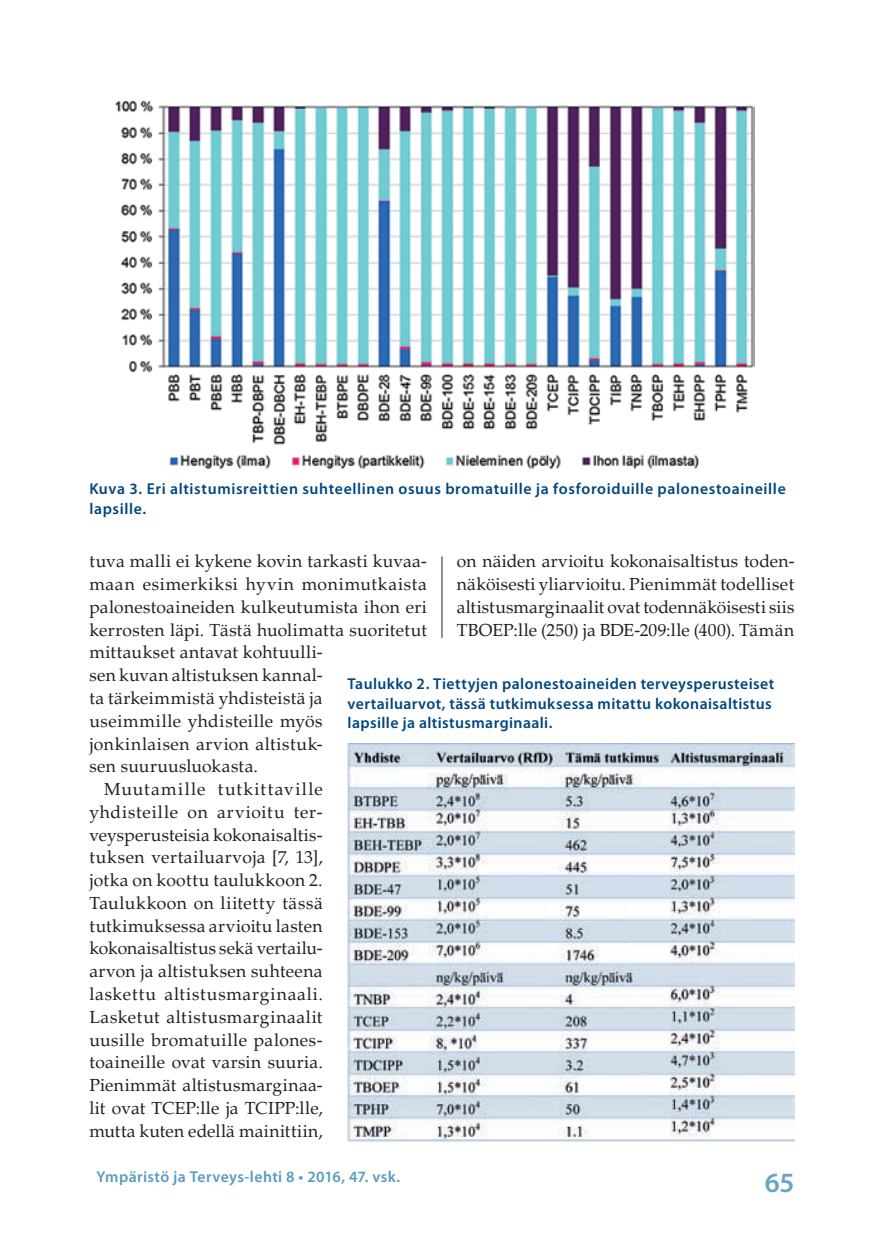
<style>
.page{position:relative;width:874px;height:1241px;background:#fff}
.page>*{position:absolute;margin:0;border:0;box-sizing:border-box;transform-origin:0 0}
.t1{font:600 28px "Myriad Pro";color:#67a5c5}
.t2{font:17.5px/22.8px "Palatino";letter-spacing:.02em;color:#231f20;text-align:justify}
.t3{font:17.5px "Palatino";letter-spacing:.04em;color:#231f20}
.t4{font:17.5px "Palatino";letter-spacing:.05em;color:#231f20}
.t5{font:17.5px "Palatino";color:#231f20}
.t6{font:17.5px "Palatino";letter-spacing:.07em;color:#231f20}
.t7{font:600 15.75px/19.2px "Myriad Pro";letter-spacing:.03em;color:#00477f}
.t8{font:600 15.75px "Myriad Pro";letter-spacing:.025em;color:#579cbe}
</style>
<div class="page">
<img style="left:115px;top:100px;width:639px;height:370px">
<img style="left:347px;top:743px;width:447px;height:398px">
<hr style="left:441px;top:556px;width:1px;height:81px;background:#231f20">
<p class="t7" style="left:89px;top:479px;width:697px">Kuva 3. Eri altistumisreittien suhteellinen osuus bromatuille ja fosforoiduille palonestoaineille lapsille.</p>
<p class="t2" style="left:456px;top:550px;width:339px">on näiden arvioitu kokonaisaltistus toden&shy;näköisesti yliarvioitu. Pienimmät todelliset altistusmarginaalit ovat todennäköisesti siis TBOEP:lle (250) ja BDE-209:lle (400). Tämän</p>
<p class="t2" style="left:89px;top:550px;width:339px">tuva malli ei kykene kovin tarkasti kuvaa-</p>
<p class="t3" style="left:89px;top:573px;width:339px">maan esimerkiksi hyvin monimutkaista</p>
<p class="t2" style="left:89px;top:595px;width:339px">palonestoaineiden kulkeutumista ihon eri</p>
<p class="t2" style="left:89px;top:618px;width:339px">kerrosten läpi. Tästä huolimatta suoritetut</p>
<p class="t2" style="left:89px;top:641px;width:235px">mittaukset antavat kohtuulli-</p>
<p class="t2" style="left:89px;top:664px;width:235px">sen kuvan altistuksen kannal-</p>
<p class="t2" style="left:89px;top:686px;width:235px">ta tärkeimmistä yhdisteistä ja</p>
<p class="t2" style="left:89px;top:709px;width:235px">useimmille yhdisteille myös</p>
<p class="t2" style="left:89px;top:732px;width:235px">jonkinlaisen arvion altistuk-</p>
<p class="t2" style="left:89px;top:755px;width:170px">sen suuruusluokasta.</p>
<p class="t6" style="left:104px;top:778px;width:220px">Muutamille tutkittaville</p>
<p class="t3" style="left:89px;top:801px;width:235px">yhdisteille on arvioitu ter-</p>
<p class="t2" style="left:89px;top:823px;width:235px">veysperusteisia kokonaisaltis-</p>
<p class="t2" style="left:89px;top:846px;width:235px">tuksen vertailuarvoja [7, 13],</p>
<p class="t2" style="left:89px;top:868px;width:235px">jotka on koottu taulukkoon 2.</p>
<p class="t2" style="left:89px;top:891px;width:235px">Taulukkoon on liitetty tässä</p>
<p class="t2" style="left:89px;top:914px;width:235px">tutkimuksessa arvioitu lasten</p>
<p class="t2" style="left:89px;top:937px;width:235px">kokonaisaltistus sekä vertailu-</p>
<p class="t2" style="left:89px;top:959px;width:235px">arvon ja altistuksen suhteena</p>
<p class="t4" style="left:89px;top:983px;width:235px">laskettu altistusmarginaali.</p>
<p class="t2" style="left:89px;top:1005px;width:235px">Lasketut altistusmarginaalit</p>
<p class="t2" style="left:89px;top:1028px;width:235px">uusille bromatuille palones-</p>
<p class="t2" style="left:89px;top:1050px;width:235px">toaineille ovat varsin suuria.</p>
<p class="t2" style="left:89px;top:1073px;width:235px">Pienimmät altistusmarginaa-</p>
<p class="t5" style="left:89px;top:1097px;width:235px">lit ovat TCEP:lle ja TCIPP:lle,</p>
<p class="t2" style="left:89px;top:1119px;width:235px">mutta kuten edellä mainittiin,</p>
<p class="t7" style="left:347px;top:673px;width:428px">Taulukko 2. Tiettyjen palonestoaineiden terveysperusteiset vertailuarvot, tässä tutkimuksessa mitattu kokonaisaltistus lapsille ja altistusmarginaali.</p>
<p class="t8" style="left:96px;top:1166px;width:305px">Ympäristö ja Terveys-lehti 8 • 2016, 47. vsk.</p>
<h1 class="t1" style="left:764px;top:1164px;width:31px">65</h1>
</div>
